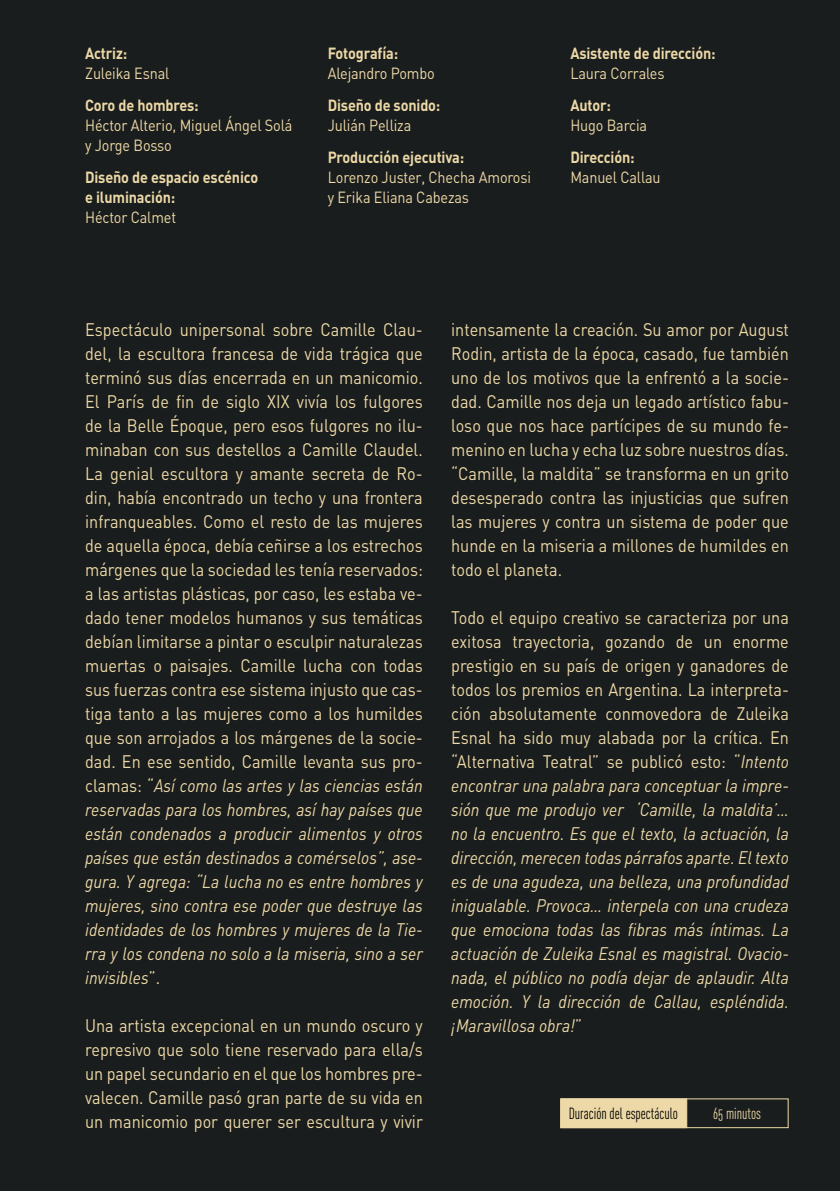
<style>
.page{position:relative;width:840px;height:1191px;background:#fff}
.page>*{position:absolute;margin:0;border:0;box-sizing:border-box;transform-origin:0 0}
.t1{font:18px/24px "DIN";color:#edd9a7;text-align:justify;scale:.9 1}
.t2{font:italic 18px/24px "DIN";color:#edd9a7;text-align:justify;scale:.9 1}
.t3{font:16px/20px "DIN";letter-spacing:-.01em;color:#edd9a7;scale:.9 1}
.t4{font:700 16px/20px "DIN";letter-spacing:-.01em;color:#edd9a7;scale:.9 1}
.t5{font:16px "DIN Cond Regular Alternate";color:#000;scale:.9 1}
.t6{font:16px "DIN Cond Regular Alternate";color:#edd9a7;scale:.9 1}
.s1{font-style:italic}
.s2{font-style:normal}
</style>
<div class="page">
<div style="left:0;top:0;width:839px;height:1191px;background:#1a1d1d"></div>
<div style="left:560px;top:1098px;width:126px;height:30px;background:#edd9a7"></div>
<div style="left:560px;top:1098px;width:228px;height:30px;border:1px solid #edd9a7"></div>
<p class="t4" style="left:85px;top:43px;width:48px">Actriz:</p>
<p class="t3" style="left:85px;top:63px;width:95px">Zuleika Esnal</p>
<p class="t4" style="left:85px;top:95px;width:128px">Coro de hombres:</p>
<p class="t3" style="left:85px;top:115px;width:232px">Héctor Alterio, Miguel Ángel Solá y Jorge Bosso</p>
<p class="t4" style="left:85px;top:167px;width:194px">Diseño de espacio escénico e iluminación:</p>
<p class="t3" style="left:85px;top:207px;width:103px">Héctor Calmet</p>
<p class="t4" style="left:327px;top:43px;width:80px">Fotografía:</p>
<p class="t3" style="left:327px;top:63px;width:120px">Alejandro Pombo</p>
<p class="t4" style="left:327px;top:95px;width:127px">Diseño de sonido:</p>
<p class="t3" style="left:327px;top:115px;width:94px">Julián Pelliza</p>
<p class="t4" style="left:327px;top:147px;width:153px">Producción ejecutiva:</p>
<p class="t3" style="left:327px;top:167px;width:227px">Lorenzo Juster, Checha Amorosi y Erika Eliana Cabezas</p>
<p class="t4" style="left:570px;top:43px;width:163px">Asistente de dirección:</p>
<p class="t3" style="left:570px;top:63px;width:106px">Laura Corrales</p>
<p class="t4" style="left:570px;top:95px;width:47px">Autor:</p>
<p class="t3" style="left:570px;top:115px;width:87px">Hugo Barcia</p>
<p class="t4" style="left:570px;top:147px;width:73px">Dirección:</p>
<p class="t3" style="left:570px;top:167px;width:102px">Manuel Callau</p>
<p class="t1" style="left:85px;top:317px;width:376px">Espectáculo unipersonal sobre Camille Clau&shy;del, la escultora francesa de vida trágica que terminó sus días encerrada en un manicomio.<br>El París de fin de siglo XIX vivía los fulgores de la Belle Époque, pero esos fulgores no ilu&shy;minaban con sus destellos a Camille Claudel.<br>La genial escultora y amante secreta de Ro&shy;din, había encontrado un techo y una frontera infranqueables. Como el resto de las mujeres de aquella época, debía ceñirse a los estrechos márgenes que la sociedad les tenía reservados: a las artistas plásticas, por caso, les estaba ve&shy;dado tener modelos humanos y sus temáticas debían limitarse a pintar o esculpir naturalezas muertas o paisajes. Camille lucha con todas sus fuerzas contra ese sistema injusto que cas&shy;tiga tanto a las mujeres como a los humildes que son arrojados a los márgenes de la socie&shy;dad. En ese sentido, Camille levanta sus pro&shy;clamas: “<span class="s1">Así como las artes y las ciencias están reservadas para los hombres, así hay países que están condenados a producir alimentos y otros países que están destinados a comérselos”, ase&shy;gura. Y agrega: “La lucha no es entre hombres y mujeres, sino contra ese poder que destruye las identidades de los hombres y mujeres de la Tie&shy;rra y los condena no solo a la miseria, sino a ser invisibles</span>”.</p>
<p class="t1" style="left:85px;top:1013px;width:376px">Una artista excepcional en un mundo oscuro y represivo que solo tiene reservado para ella/s un papel secundario en el que los hombres pre&shy;valecen. Camille pasó gran parte de su vida en un manicomio por querer ser escultura y vivir</p>
<p class="t1" style="left:451px;top:317px;width:376px">intensamente la creación. Su amor por August Rodin, artista de la época, casado, fue también uno de los motivos que la enfrentó a la socie&shy;dad. Camille nos deja un legado artístico fabu&shy;loso que nos hace partícipes de su mundo fe&shy;menino en lucha y echa luz sobre nuestros días. “Camille, la maldita” se transforma en un grito desesperado contra las injusticias que sufren las mujeres y contra un sistema de poder que hunde en la miseria a millones de humildes en todo el planeta.</p>
<p class="t2" style="left:451px;top:605px;width:376px"><span class="s2">Todo el equipo creativo se caracteriza por una exitosa trayectoria, gozando de un enorme prestigio en su país de origen y ganadores de todos los premios en Argentina. La interpreta&shy;ción absolutamente conmovedora de Zuleika Esnal ha sido muy alabada por la crítica. En “Alternativa Teatral” se publicó esto: “</span>Intento encontrar una palabra para conceptuar la impre&shy;sión que me produjo ver ‘Camille, la maldita’… no la encuentro. Es que el texto, la actuación, la dirección, merecen todas párrafos aparte. El texto es de una agudeza, una belleza, una profundidad inigualable. Provoca… interpela con una crudeza que emociona todas las fibras más íntimas. La actuación de Zuleika Esnal es magistral. Ovacio&shy;nada, el público no podía dejar de aplaudir. Alta emoción. Y la dirección de Callau, espléndida. ¡Maravillosa obra!<span class="s2">”</span></p>
<p class="t5" style="left:568px;top:1103px;width:123px">Duración del espectáculo</p>
<p class="t6" style="left:712px;top:1103px;width:55px">65 minutos</p>
</div>
